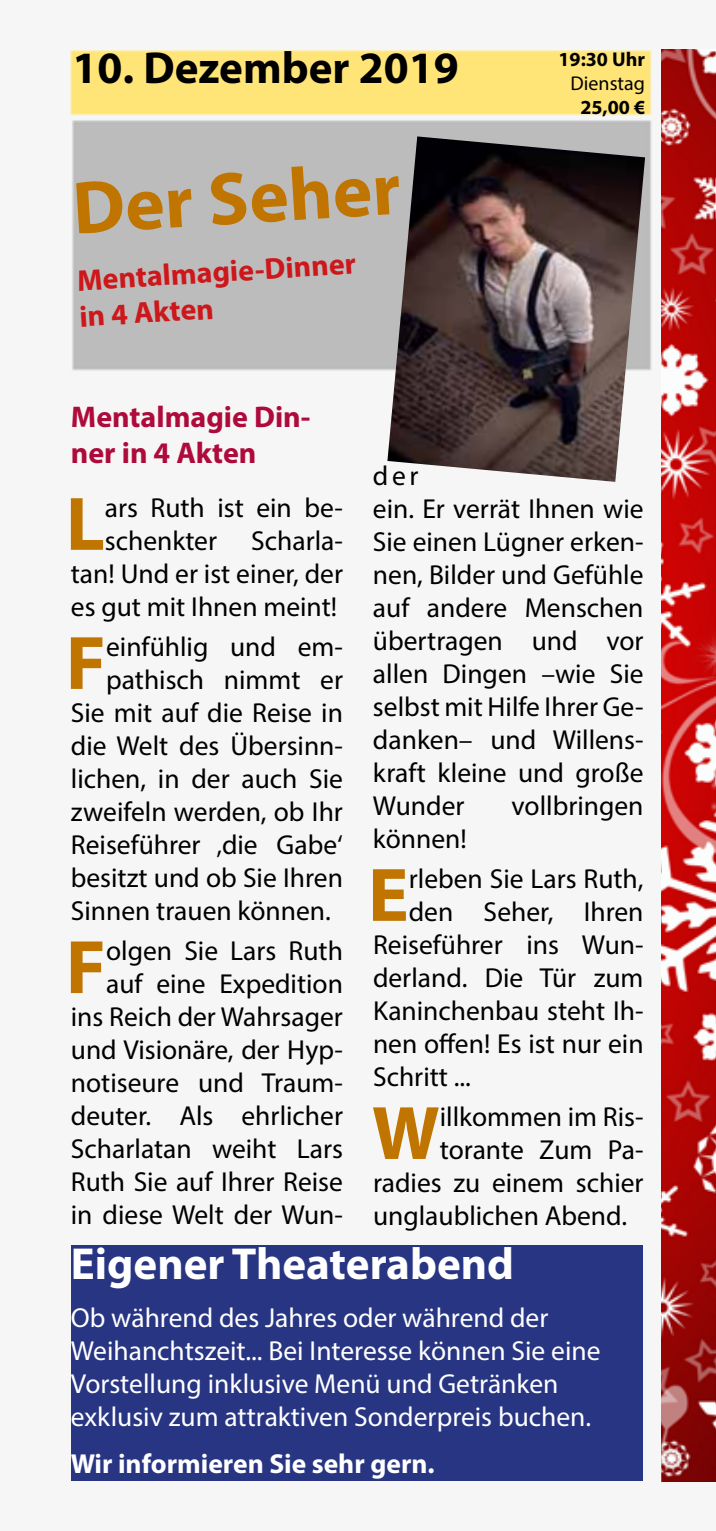
<style>
.page{position:relative;width:716px;height:1531px;background:#fff}
.page>*{position:absolute;margin:0;border:0;box-sizing:border-box;transform-origin:0 0}
.t1{font:700 76.5px "Myriad Pro";color:#bf7500}
.t2{font:700 75px "Myriad Pro";color:#bf7500}
.t3{font:700 45px "Myriad Pro";color:#fff}
.t4{font:700 45px "Myriad Pro";color:#000}
.t5{font:700 30px/35.2px "Myriad Pro";color:#cd171a}
.t6{font:700 30px/36px "Myriad Pro";color:#ae0a3b}
.t7{font:27.5px/33px "Myriad Pro";color:#000;text-align:right}
.t8{font:27.5px/33px "Myriad Pro";color:#fff}
.t9{font:700 27.5px "Myriad Pro";color:#fff}
.t10{font:700 20px "Myriad Pro";color:#000}
.t11{font:20px "Myriad Pro";color:#000}
</style>
<div class="page">
<img style="left:70px;top:48px;width:646px;height:1434px">
<img style="left:661px;top:50px;width:55px;height:1431px">
<img style="left:387px;top:136px;width:258px;height:346px">
<div style="left:71px;top:1245px;width:571px;height:236px;background:#283583"></div>
<h3 class="t4" style="left:73px;top:39px;width:387px">10. Dezember 2019</h3>
<p class="t10" style="left:558px;top:46px;width:88px">19:30 Uhr</p>
<p class="t11" style="left:570px;top:71px;width:76px">Dienstag</p>
<p class="t10" style="left:580px;top:94px;width:66px">25,00 €</p>
<h2 class="t2" style="left:69px;top:161px;width:330px;rotate:-4deg">Der Seher</h2>
<p class="t5" style="left:76px;top:263px;width:281px;rotate:-4deg">Mentalmagie-Dinner in 4 Akten</p>
<p class="t6" style="left:71px;top:397px;width:241px">Mentalmagie Din&shy;ner in 4 Akten</p>
<h1 class="t1" style="left:66px;top:474px;width:41px">L</h1>
<p class="t7" style="left:373px;top:458px;width:272px;text-align:left">der<br>ein. Er verrät Ihnen wie<br>Sie einen Lügner erken&shy;nen, Bilder und Gefühle auf andere Menschen übertragen und vor allen Dingen –wie Sie selbst mit Hilfe Ihrer Ge&shy;danken– und Willens&shy;kraft kleine und große<br>Wunder</p>
<p class="t7" style="left:71px;top:491px;width:274px">ars Ruth ist ein be&shy;schenkter Scharla&shy;tan! Und er ist einer, der es gut mit Ihnen meint!</p>
<h1 class="t1" style="left:66px;top:613px;width:42px">F</h1>
<p class="t7" style="left:106px;top:630px;width:238px">einfühlig und em-</p>
<p class="t7" style="left:106px;top:663px;width:238px">pathisch nimmt er</p>
<p class="t7" style="left:71px;top:696px;width:274px">Sie mit auf die Reise in</p>
<p class="t7" style="left:71px;top:729px;width:274px">die Welt des Übersinn-</p>
<p class="t7" style="left:71px;top:762px;width:274px">lichen, in der auch Sie</p>
<p class="t7" style="left:71px;top:795px;width:273px">zweifeln werden, ob Ihr</p>
<p class="t7" style="left:71px;top:828px;width:274px">Reiseführer ‚die Gabe‘</p>
<p class="t7" style="left:71px;top:861px;width:274px">besitzt und ob Sie Ihren</p>
<p class="t7" style="left:71px;top:894px;width:261px">Sinnen trauen können.</p>
<h1 class="t1" style="left:66px;top:917px;width:42px">F</h1>
<p class="t7" style="left:511px;top:788px;width:133px">vollbringen</p>
<p class="t7" style="left:373px;top:821px;width:95px">können!</p>
<h1 class="t1" style="left:368px;top:845px;width:42px">E</h1>
<p class="t7" style="left:409px;top:861px;width:236px">rleben Sie Lars Ruth,</p>
<p class="t7" style="left:409px;top:894px;width:236px">den Seher, Ihren</p>
<p class="t7" style="left:373px;top:927px;width:272px">Reiseführer ins Wun-</p>
<p class="t7" style="left:373px;top:960px;width:272px">derland. Die Tür zum</p>
<p class="t7" style="left:373px;top:993px;width:272px">Kaninchenbau steht Ih-</p>
<p class="t7" style="left:373px;top:1026px;width:272px">nen offen! Es ist nur ein</p>
<p class="t7" style="left:373px;top:1059px;width:99px">Schritt ...</p>
<h1 class="t1" style="left:372px;top:1083px;width:69px">W</h1>
<p class="t7" style="left:440px;top:1100px;width:205px">illkommen im Ris-</p>
<p class="t7" style="left:71px;top:934px;width:274px">olgen Sie Lars Ruth auf eine Expedition ins Reich der Wahrsager und Visionäre, der Hyp&shy;notiseure und Traum&shy;deuter. Als ehrlicher<br>Scharlatan weiht Lars<br>Ruth Sie auf Ihrer Reise in diese Welt der Wun-</p>
<p class="t7" style="left:440px;top:1133px;width:205px">torante Zum Pa-</p>
<p class="t7" style="left:373px;top:1166px;width:272px">radies zu einem schier</p>
<p class="t7" style="left:373px;top:1199px;width:256px">unglaublichen Abend.</p>
<h3 class="t3" style="left:71px;top:1235px;width:445px">Eigener Theaterabend</h3>
<p class="t8" style="left:71px;top:1300px;width:531px">Ob während des Jahres oder während der Weihanchtszeit... Bei Interesse können Sie eine Vorstellung inklusive Menü und Getränken exklusiv zum attraktiven Sonderpreis buchen.</p>
<p class="t9" style="left:71px;top:1445px;width:365px">Wir informieren Sie sehr gern.</p>
</div>
